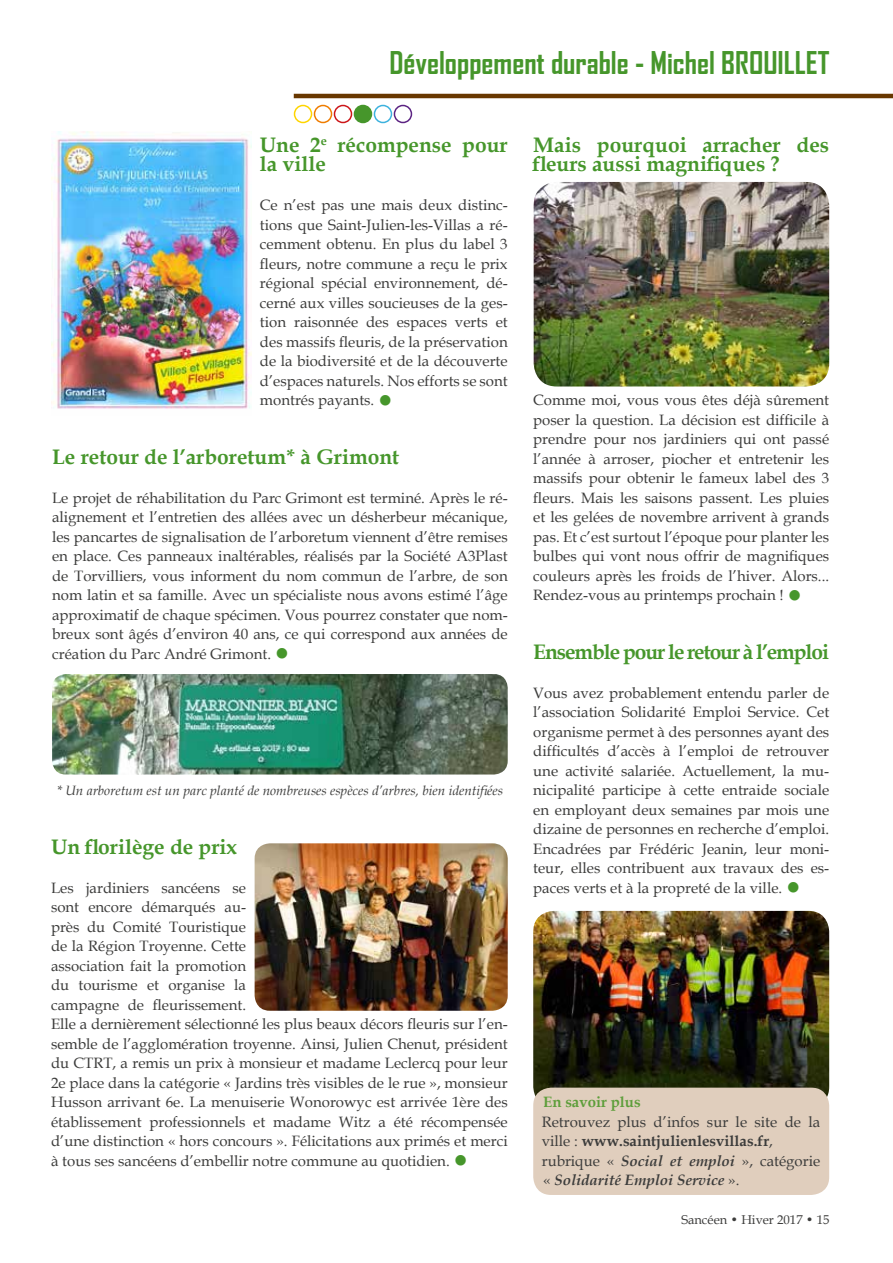
<style>
.page{position:relative;width:893px;height:1263px;background:#fff}
.page>*{position:absolute;margin:0;border:0;box-sizing:border-box;transform-origin:0 0}
.t1{font:700 30px "Agency FB";color:#46962b}
.t2{font:700 21px/19.5px "Book Antiqua";color:#46962b}
.t3{font:700 21px "Book Antiqua";letter-spacing:-.05em;color:#46962b}
.t4{font:15px/19.5px "Book Antiqua";color:#3c3c3b;text-align:justify}
.t5{font:700 15px "Book Antiqua";color:#5e9e3b}
.t6{font:italic 13.5px "Book Antiqua";color:#3c3c3b}
.t7{font:12.75px "Book Antiqua";color:#3c3c3b}
.s1{font-family:"Garamond";font-size:24px;color:#46962b}
.s2{font-weight:700}
.s3{font-weight:700;font-style:italic}
</style>
<div class="page">
<div style="left:394px;top:105px;width:18px;height:18px;border:2px solid #5c2483;border-radius:50%"></div>
<div style="left:374px;top:105px;width:18px;height:18px;border:2px solid #3db2de;border-radius:50%"></div>
<div style="left:354px;top:105px;width:17px;height:17px;background:#46962b;border-radius:50%"></div>
<div style="left:354px;top:105px;width:18px;height:18px;border:2px solid #46962b;border-radius:50%"></div>
<div style="left:334px;top:105px;width:18px;height:18px;border:2px solid #cd171a;border-radius:50%"></div>
<div style="left:314px;top:105px;width:18px;height:18px;border:2px solid #ef7d00;border-radius:50%"></div>
<div style="left:294px;top:105px;width:18px;height:18px;border:2px solid #ffd500;border-radius:50%"></div>
<hr style="left:294px;top:94px;width:599px;height:4px;background:#683700">
<img style="left:52px;top:674px;width:456px;height:100px">
<img style="left:534px;top:182px;width:295px;height:204px">
<img style="left:533px;top:911px;width:296px;height:191px">
<img style="left:51px;top:132px;width:200px;height:277px">
<img style="left:255px;top:843px;width:253px;height:168px">
<div style="left:533px;top:1088px;width:296px;height:107px;background:#e0cebd;border-radius:18px"></div>
<h1 class="t1" style="left:389px;top:44px;width:442px">Développement durable - Michel BROUILLET</h1>
<h2 class="t2" style="left:260px;top:135px;width:249px">Une 2<sup>e</sup> récompense pour la ville</h2>
<p class="t4" style="left:260px;top:195px;width:249px">Ce n’est pas une mais deux distinc&shy;tions que Saint-Julien-les-Villas a ré&shy;cemment obtenu. En plus du label 3 fleurs, notre commune a reçu le prix régional spécial environnement, dé&shy;cerné aux villes soucieuses de la ges&shy;tion raisonnée des espaces verts et des massifs fleuris, de la préservation de la biodiversité et de la découverte d’espaces naturels. Nos efforts se sont montrés payants. <span class="s1">●</span></p>
<h2 class="t2" style="left:52px;top:447px;width:349px">Le retour de l’arboretum* à Grimont</h2>
<p class="t4" style="left:52px;top:487px;width:457px">Le projet de réhabilitation du Parc Grimont est terminé. Après le ré&shy;alignement et l’entretien des allées avec un désherbeur mécanique, les pancartes de signalisation de l’arboretum viennent d’être remises en place. Ces panneaux inaltérables, réalisés par la Société A3Plast de Torvilliers, vous informent du nom commun de l’arbre, de son nom latin et sa famille. Avec un spécialiste nous avons estimé l’âge approximatif de chaque spécimen. Vous pourrez constater que nom&shy;breux sont âgés d’environ 40 ans, ce qui correspond aux années de création du Parc André Grimont. <span class="s1">●</span></p>
<p class="t6" style="left:57px;top:781px;width:448px">* Un arboretum est un parc planté de nombreuses espèces d’arbres, bien identifiées</p>
<h2 class="t2" style="left:51px;top:837px;width:188px">Un florilège de prix</h2>
<p class="t4" style="left:51px;top:877px;width:458px;text-align:left">Les jardiniers sancéens se<br>sont encore démarqués au-<br>près du Comité Touristique<br>de la Région Troyenne. Cette<br>association fait la promotion<br>du tourisme et organise la<br>campagne de fleurissement.<br>Elle a dernièrement sélectionné les plus beaux décors fleuris sur l’en&shy;semble de l’agglomération troyenne. Ainsi, Julien Chenut, président du CTRT, a remis un prix à monsieur et madame Leclercq pour leur 2e place dans la catégorie « Jardins très visibles de le rue », monsieur Husson arrivant 6e. La menuiserie Wonorowyc est arrivée 1ère des établissement professionnels et madame Witz a été récompensée d’une distinction « hors concours ». Félicitations aux primés et merci à tous ses sancéens d’embellir notre commune au quotidien. <span class="s1">●</span></p>
<h2 class="t2" style="left:533px;top:135px;width:297px">Mais pourquoi arracher des fleurs aussi magnifiques ?</h2>
<p class="t4" style="left:533px;top:390px;width:297px">Comme moi, vous vous êtes déjà sûrement poser la question. La décision est difficile à prendre pour nos jardiniers qui ont passé l’année à arroser, piocher et entretenir les massifs pour obtenir le fameux label des 3 fleurs. Mais les saisons passent. Les pluies et les gelées de novembre arrivent à grands pas. Et c’est surtout l’époque pour planter les bulbes qui vont nous offrir de magnifiques couleurs après les froids de l’hiver. Alors...<br>Rendez-vous au printemps prochain ! <span class="s1">●</span></p>
<h2 class="t3" style="left:533px;top:637px;width:297px">Ensemble pour le retour à l’emploi</h2>
<p class="t4" style="left:533px;top:682px;width:297px">Vous avez probablement entendu parler de l’association Solidarité Emploi Service. Cet organisme permet à des personnes ayant des difficultés d’accès à l’emploi de retrouver une activité salariée. Actuellement, la mu&shy;nicipalité participe à cette entraide sociale en employant deux semaines par mois une dizaine de personnes en recherche d’emploi.<br>Encadrées par Frédéric Jeanin, leur moni&shy;teur, elles contribuent aux travaux des es&shy;paces verts et à la propreté de la ville. <span class="s1">●</span></p>
<p class="t5" style="left:543px;top:1092px;width:99px">En savoir plus</p>
<p class="t4" style="left:542px;top:1111px;width:280px;text-align:left">Retrouvez plus d’infos sur le site de la ville : <span class="s2">www.saintjulienlesvillas.fr</span>, rubrique « <span class="s3">Social et emploi</span> », catégorie « <span class="s3">Solidarité Emploi Service</span> ».</p>
<p class="t7" style="left:681px;top:1211px;width:150px">Sancéen • Hiver 2017 • 15</p>
</div>
